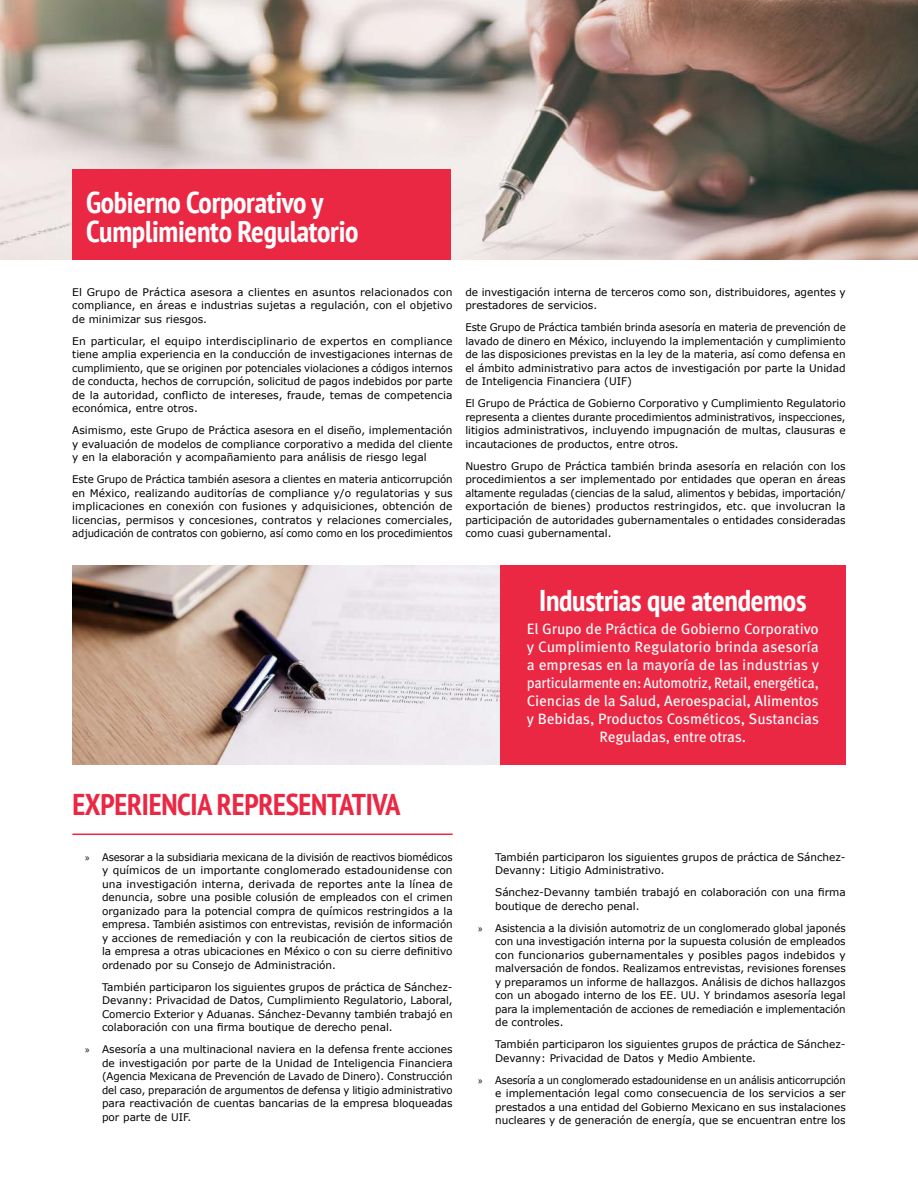
<style>
.page{position:relative;width:918px;height:1188px;background:#fff}
.page>*{position:absolute;margin:0;border:0;box-sizing:border-box;transform-origin:0 0}
.t1{font:700 condensed 30px/28.5px "PT Sans";letter-spacing:-.01em;color:#fff}
.t2{font:700 condensed 30px "PT Sans";letter-spacing:-.01em;color:#eb2844}
.t3{font:15px/18px "Meta Pro";letter-spacing:-.01em;color:#fff;text-align:center}
.t4{font:10.5px/13.5px "Verdana";color:#000;text-align:justify}
.t5{font:10.5px/13.5px "Verdana";color:#000;text-align:justify;scale:.95 1}
.t6{font:10.5px/13.5px "Verdana";color:#000;text-align:justify;scale:.94 1}
.s1{font-family:"Myriad Pro"}
</style>
<div class="page">
<img style="left:0;top:0;width:918px;height:260px">
<div style="left:72px;top:169px;width:379px;height:91px;background:#eb2844"></div>
<img style="left:72px;top:565px;width:428px;height:200px">
<div style="left:500px;top:565px;width:346px;height:200px;background:#eb2844"></div>
<hr style="left:72px;top:834px;width:381px;height:1px;background:#eb2844">
<h1 class="t1" style="left:86px;top:188px;width:274px">Gobierno Corporativo y<br>Cumplimiento Regulatorio</h1>
<p class="t4" style="left:72px;top:285px;width:382px">El Grupo de Práctica asesora a clientes en asuntos relacionados con compliance, en áreas e industrias sujetas a regulación, con el objetivo de minimizar sus riesgos.</p>
<p class="t4" style="left:72px;top:334px;width:382px">En particular, el equipo interdisciplinario de expertos en compliance tiene amplia experiencia en la conducción de investigaciones internas de cumplimiento, que se originen por potenciales violaciones a códigos internos de conducta, hechos de corrupción, solicitud de pagos indebidos por parte de la autoridad, conflicto de intereses, fraude, temas de competencia económica, entre otros.</p>
<p class="t4" style="left:72px;top:424px;width:382px">Asimismo, este Grupo de Práctica asesora en el diseño, implementación y evaluación de modelos de compliance corporativo a medida del cliente y en la elaboración y acompañamiento para análisis de riesgo legal</p>
<p class="t4" style="left:72px;top:473px;width:382px">Este Grupo de Práctica también asesora a clientes en materia anticorrupción en México, realizando auditorías de compliance y/o regulatorias y sus implicaciones en conexión con fusiones y adquisiciones, obtención de licencias, permisos y concesiones, contratos y relaciones comerciales, adjudicación de contratos con gobierno, así como como en los procedimientos</p>
<p class="t4" style="left:465px;top:285px;width:382px">de investigación interna de terceros como son, distribuidores, agentes y prestadores de servicios.</p>
<p class="t4" style="left:465px;top:321px;width:382px">Este Grupo de Práctica también brinda asesoría en materia de prevención de lavado de dinero en México, incluyendo la implementación y cumplimiento de las disposiciones previstas en la ley de la materia, así como defensa en el ámbito administrativo para actos de investigación por parte la Unidad de Inteligencia Financiera (UIF)</p>
<p class="t4" style="left:465px;top:397px;width:382px">El Grupo de Práctica de Gobierno Corporativo y Cumplimiento Regulatorio representa a clientes durante procedimientos administrativos, inspecciones, litigios administrativos, incluyendo impugnación de multas, clausuras e incautaciones de productos, entre otros.</p>
<p class="t4" style="left:465px;top:459px;width:382px">Nuestro Grupo de Práctica también brinda asesoría en relación con los procedimientos a ser implementado por entidades que operan en áreas altamente reguladas (ciencias de la salud, alimentos y bebidas, importación/ exportación de bienes) productos restringidos, etc. que involucran la participación de autoridades gubernamentales o entidades consideradas como cuasi gubernamental.</p>
<h1 class="t2" style="left:72px;top:785px;width:330px">EXPERIENCIA REPRESENTATIVA</h1>
<p class="t5" style="left:102px;top:850px;width:371px;text-indent:-17px"><span class="s1">»</span> Asesorar a la subsidiaria mexicana de la división de reactivos biomédicos y químicos de un importante conglomerado estadounidense con una investigación interna, derivada de reportes ante la línea de denuncia, sobre una posible colusión de empleados con el crimen organizado para la potencial compra de químicos restringidos a la empresa. También asistimos con entrevistas, revisión de información y acciones de remediación y con la reubicación de ciertos sitios de la empresa a otras ubicaciones en México o con su cierre definitivo ordenado por su Consejo de Administración.</p>
<p class="t4" style="left:102px;top:980px;width:352px">También participaron los siguientes grupos de práctica de Sánchez-Devanny: Privacidad de Datos, Cumplimiento Regulatorio, Laboral, Comercio Exterior y Aduanas. Sánchez-Devanny también trabajó en colaboración con una firma boutique de derecho penal.</p>
<p class="t4" style="left:102px;top:1043px;width:352px;text-indent:-17px"><span class="s1">»</span> Asesoría a una multinacional naviera en la defensa frente acciones de investigación por parte de la Unidad de Inteligencia Financiera (Agencia Mexicana de Prevención de Lavado de Dinero). Construcción del caso, preparación de argumentos de defensa y litigio administrativo para reactivación de cuentas bancarias de la empresa bloqueadas por parte de UIF.</p>
<h1 class="t1" style="left:539px;top:585px;width:269px">Industrias que atendemos</h1>
<p class="t3" style="left:527px;top:618px;width:294px">El Grupo de Práctica de Gobierno Corporativo y Cumplimiento Regulatorio brinda asesoría a empresas en la mayoría de las industrias y particularmente en: Automotriz, Retail, energética, Ciencias de la Salud, Aeroespacial, Alimentos y Bebidas, Productos Cosméticos, Sustancias Reguladas, entre otras.</p>
<p class="t4" style="left:495px;top:850px;width:352px">También participaron los siguientes grupos de práctica de Sánchez-<br>Devanny: Litigio Administrativo.</p>
<p class="t4" style="left:495px;top:886px;width:352px">Sánchez-Devanny también trabajó en colaboración con una firma boutique de derecho penal.</p>
<p class="t4" style="left:495px;top:921px;width:352px;text-indent:-17px"><span class="s1">»</span> Asistencia a la división automotriz de un conglomerado global japonés con una investigación interna por la supuesta colusión de empleados con funcionarios gubernamentales y posibles pagos indebidos y malversación de fondos. Realizamos entrevistas, revisiones forenses y preparamos un informe de hallazgos. Análisis de dichos hallazgos con un abogado interno de los EE. UU. Y brindamos asesoría legal para la implementación de acciones de remediación e implementación de controles.</p>
<p class="t4" style="left:495px;top:1038px;width:352px">También participaron los siguientes grupos de práctica de Sánchez-<br>Devanny: Privacidad de Datos y Medio Ambiente.</p>
<p class="t6" style="left:495px;top:1073px;width:375px;text-indent:-17px"><span class="s1">»</span> Asesoría a un conglomerado estadounidense en un análisis anticorrupción e implementación legal como consecuencia de los servicios a ser prestados a una entidad del Gobierno Mexicano en sus instalaciones nucleares y de generación de energía, que se encuentran entre los</p>
</div>
